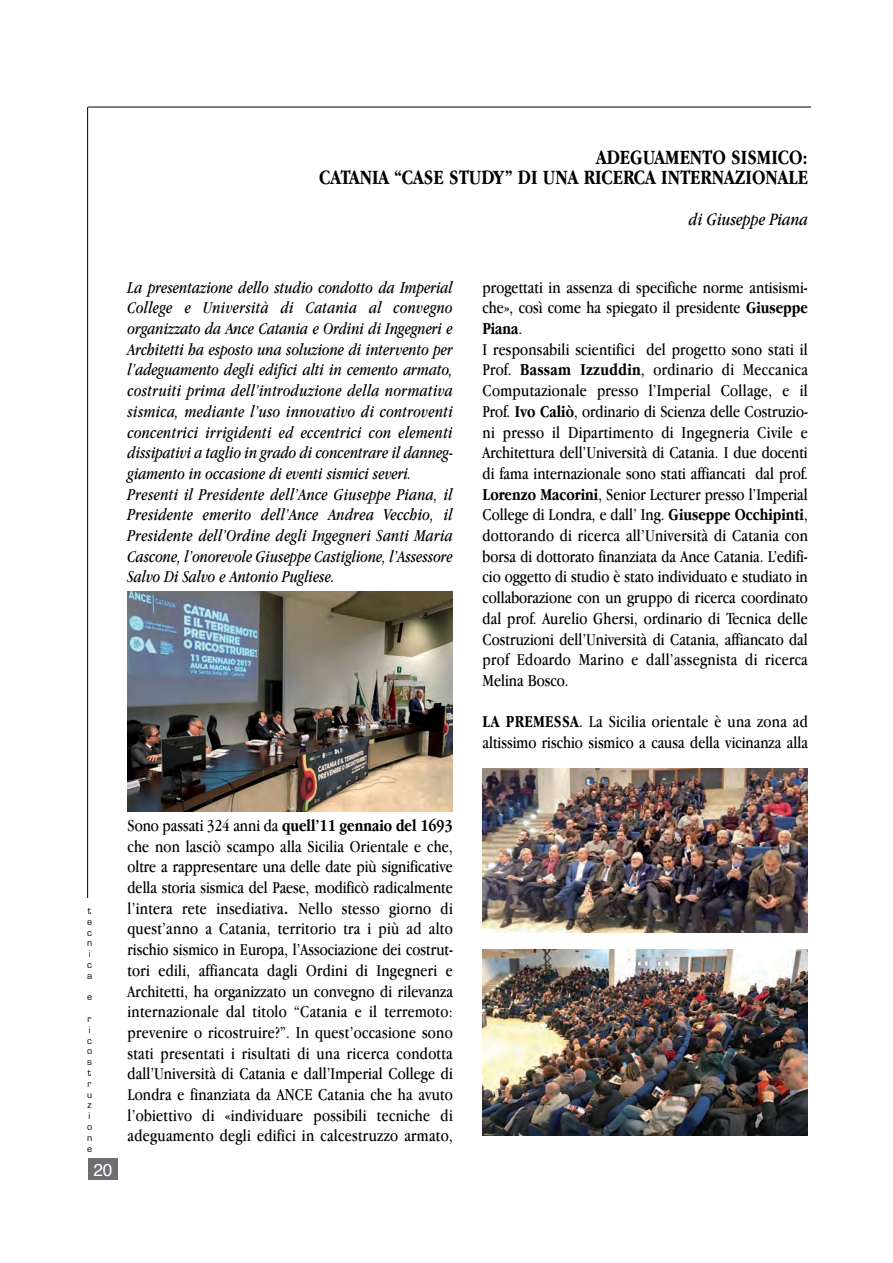
<style>
.page{position:relative;width:893px;height:1263px;background:#fff}
.page>*{position:absolute;margin:0;border:0;box-sizing:border-box;transform-origin:0 0}
.t1{font:700 21px/20.4px "Apple Garamond";color:#000;text-align:right}
.t2{font:italic 18px "Apple Garamond";color:#000}
.t3{font:17.25px/20.7px "Apple Garamond";color:#000}
.t4{font:italic 17.25px/20.7px "Apple Garamond";color:#000}
.t5{font:17.25px "Helvetica";color:#fff}
.t6{font:9px/10.8px "Eurostile";color:#000}
.s1{font-weight:700}
</style>
<div class="page">
<hr style="left:88px;top:107px;width:723px;height:1px;background:#000">
<hr style="left:87px;top:107px;width:1px;height:791px;background:#000">
<div style="left:88px;top:1158px;width:30px;height:21px;background:#6d6e71"></div>
<img style="left:128px;top:592px;width:325px;height:219px">
<img style="left:483px;top:768px;width:325px;height:164px">
<img style="left:483px;top:949px;width:325px;height:186px">
<p class="t1" style="left:319px;top:148px;width:490px">ADEGUAMENTO SISMICO:<br>CATANIA “CASE STUDY” DI UNA RICERCA INTERNAZIONALE</p>
<p class="t2" style="left:689px;top:212px;width:120px">di Giuseppe Piana</p>
<p class="t4" style="left:128px;top:278px;width:327px">La presentazione dello studio condotto da Imperial College e Università di Catania al convegno organizzato da Ance Catania e Ordini di Ingegneri e Architetti ha esposto una soluzione di intervento per l’adeguamento degli edifici alti in cemento armato, costruiti prima dell’introduzione della normativa sismica, mediante l’uso innovativo di controventi concentrici irrigidenti ed eccentrici con elementi dissipativi a taglio in grado di concentrare il danneg&shy;giamento in occasione di eventi sismici severi.<br>Presenti il Presidente dell’Ance Giuseppe Piana, il Presidente emerito dell’Ance Andrea Vecchio, il Presidente dell’Ordine degli Ingegneri Santi Maria Cascone, l’onorevole Giuseppe Castiglione, l’Assessore Salvo Di Salvo e Antonio Pugliese.</p>
<p class="t3" style="left:483px;top:278px;width:327px">progettati in assenza di specifiche norme antisismi&shy;che», così come ha spiegato il presidente <span class="s1">Giuseppe Piana</span>.<br>I responsabili scientifici del progetto sono stati il Prof. <span class="s1">Bassam Izzuddin</span>, ordinario di Meccanica Computazionale presso l’Imperial Collage, e il Prof. <span class="s1">Ivo Caliò</span>, ordinario di Scienza delle Costruzio&shy;ni presso il Dipartimento di Ingegneria Civile e Architettura dell’Università di Catania. I due docenti di fama internazionale sono stati affiancati dal prof.<br><span class="s1">Lorenzo Macorini</span>, Senior Lecturer presso l’Imperial College di Londra, e dall’ Ing. <span class="s1">Giuseppe Occhipinti</span>, dottorando di ricerca all’Università di Catania con borsa di dottorato finanziata da Ance Catania. L’edifi&shy;cio oggetto di studio è stato individuato e studiato in collaborazione con un gruppo di ricerca coordinato dal prof. Aurelio Ghersi, ordinario di Tecnica delle Costruzioni dell’Università di Catania, affiancato dal prof Edoardo Marino e dall’assegnista di ricerca Melina Bosco.</p>
<p class="t3" style="left:483px;top:713px;width:327px"><span class="s1">LA PREMESSA</span>. La Sicilia orientale è una zona ad altissimo rischio sismico a causa della vicinanza alla</p>
<p class="t6" style="left:87px;top:905px;width:7px">t e c n i c a</p>
<p class="t6" style="left:87px;top:992px;width:7px">e</p>
<p class="t6" style="left:87px;top:1013px;width:7px">r i c o s t r u z i o n e</p>
<p class="t5" style="left:93px;top:1162px;width:21px">20</p>
<p class="t3" style="left:128px;top:816px;width:327px;text-align:justify">Sono passati 324 anni da <span class="s1">quell’11 gennaio del 1693 </span>che non lasciò scampo alla Sicilia Orientale e che, oltre a rappresentare una delle date più significative della storia sismica del Paese, modificò radicalmente l’intera rete insediativa<span class="s1">.</span> Nello stesso giorno di quest’anno a Catania, territorio tra i più ad alto rischio sismico in Europa, l’Associazione dei costrut&shy;tori edili, affiancata dagli Ordini di Ingegneri e Architetti, ha organizzato un convegno di rilevanza internazionale dal titolo “Catania e il terremoto: prevenire o ricostruire?”. In quest’occasione sono stati presentati i risultati di una ricerca condotta dall’Università di Catania e dall’Imperial College di Londra e finanziata da ANCE Catania che ha avuto l’obiettivo di «individuare possibili tecniche di adeguamento degli edifici in calcestruzzo armato,</p>
</div>
